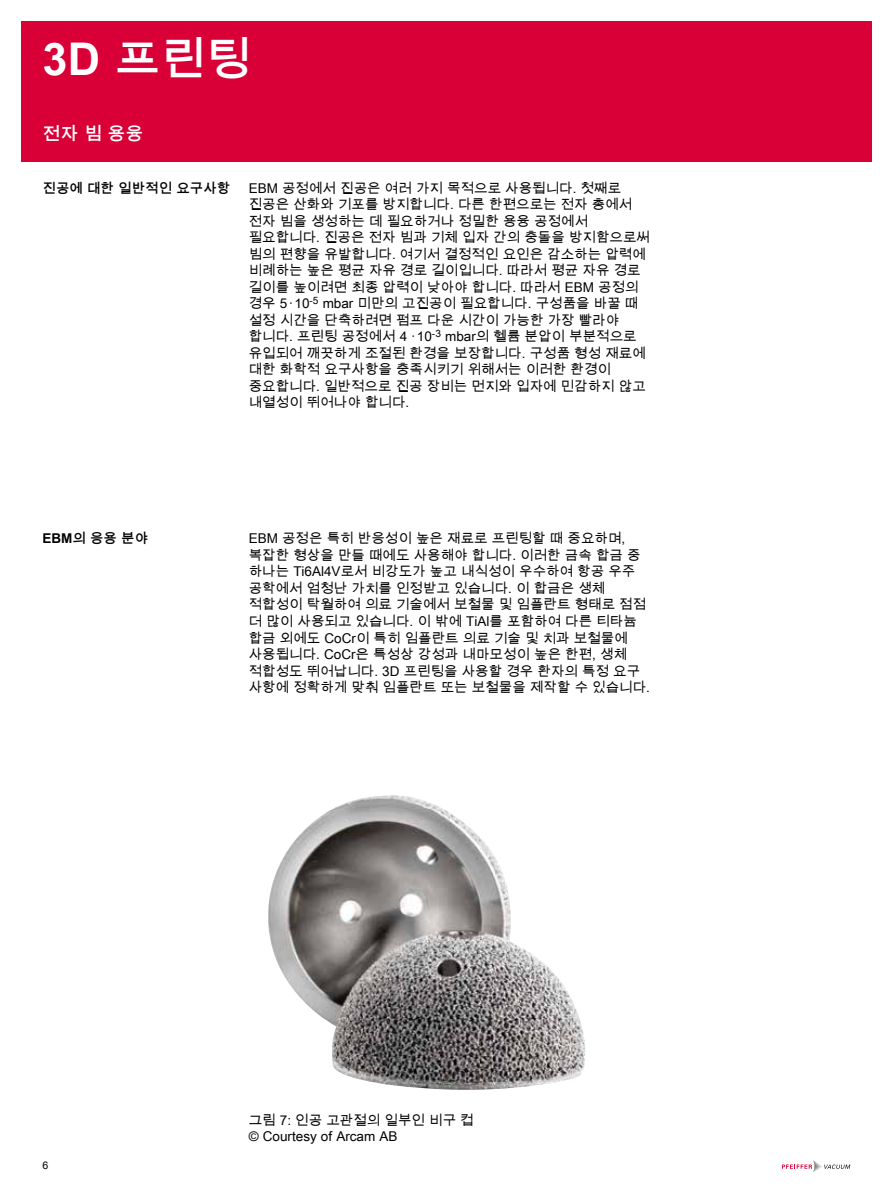
<style>
.page{position:relative;width:893px;height:1191px;background:#fff}
.page>*{position:absolute;margin:0;border:0;box-sizing:border-box;transform-origin:0 0}
.t1{font:700 45px "Arial Unicode MS";color:#fff}
.t2{font:700 18px "Arial Unicode MS";color:#fff}
.t3{font:13.5px/16.5px "Arial Unicode MS";color:#000}
.t4{font:700 13.5px "Arial Unicode MS";color:#000}
.t5{font:10.5px "Arial Unicode MS";color:#000}
</style>
<div class="page">
<div style="left:21px;top:21px;width:851px;height:141px;background:#d80036"></div>
<svg style="left:782px;top:1160px;width:68px;height:12px"></svg>
<img style="left:268px;top:795px;width:318px;height:295px">
<h1 class="t1" style="left:43px;top:26px;width:210px">3D 프린팅</h1>
<h2 class="t2" style="left:43px;top:121px;width:103px">전자 빔 용융</h2>
<p class="t4" style="left:43px;top:178px;width:189px">진공에 대한 일반적인 요구사항</p>
<p class="t3" style="left:249px;top:179px;width:403px">EBM 공정에서 진공은 여러 가지 목적으로 사용됩니다. 첫째로 진공은 산화와 기포를 방지합니다. 다른 한편으로는 전자 총에서 전자 빔을 생성하는 데 필요하거나 정밀한 용융 공정에서 필요합니다. 진공은 전자 빔과 기체 입자 간의 충돌을 방지함으로써 빔의 편향을 유발합니다. 여기서 결정적인 요인은 감소하는 압력에 비례하는 높은 평균 자유 경로 길이입니다. 따라서 평균 자유 경로 길이를 높이려면 최종 압력이 낮아야 합니다. 따라서 EBM 공정의 경우 5·10<sup>-5</sup> mbar 미만의 고진공이 필요합니다. 구성품을 바꿀 때 설정 시간을 단축하려면 펌프 다운 시간이 가능한 가장 빨라야 합니다. 프린팅 공정에서 4 ·10<sup>-3</sup> mbar의 헬륨 분압이 부분적으로 유입되어 깨끗하게 조절된 환경을 보장합니다. 구성품 형성 재료에 대한 화학적 요구사항을 충족시키기 위해서는 이러한 환경이 중요합니다. 일반적으로 진공 장비는 먼지와 입자에 민감하지 않고 내열성이 뛰어나야 합니다.</p>
<p class="t4" style="left:43px;top:529px;width:107px">EBM의 응용 분야</p>
<p class="t3" style="left:249px;top:530px;width:403px">EBM 공정은 특히 반응성이 높은 재료로 프린팅할 때 중요하며, 복잡한 형상을 만들 때에도 사용해야 합니다. 이러한 금속 합금 중 하나는 Ti6Al4V로서 비강도가 높고 내식성이 우수하여 항공 우주 공학에서 엄청난 가치를 인정받고 있습니다. 이 합금은 생체 적합성이 탁월하여 의료 기술에서 보철물 및 임플란트 형태로 점점 더 많이 사용되고 있습니다. 이 밖에 TiAl를 포함하여 다른 티타늄 합금 외에도 CoCr이 특히 임플란트 의료 기술 및 치과 보철물에 사용됩니다. CoCr은 특성상 강성과 내마모성이 높은 한편, 생체 적합성도 뛰어납니다. 3D 프린팅을 사용할 경우 환자의 특정 요구 사항에 정확하게 맞춰 임플란트 또는 보철물을 제작할 수 있습니다.</p>
<p class="t5" style="left:43px;top:1157px;width:7px">6</p>
<p class="t3" style="left:249px;top:1111px;width:227px">그림 7: 인공 고관절의 일부인 비구 컵 © Courtesy of Arcam AB</p>
</div>
